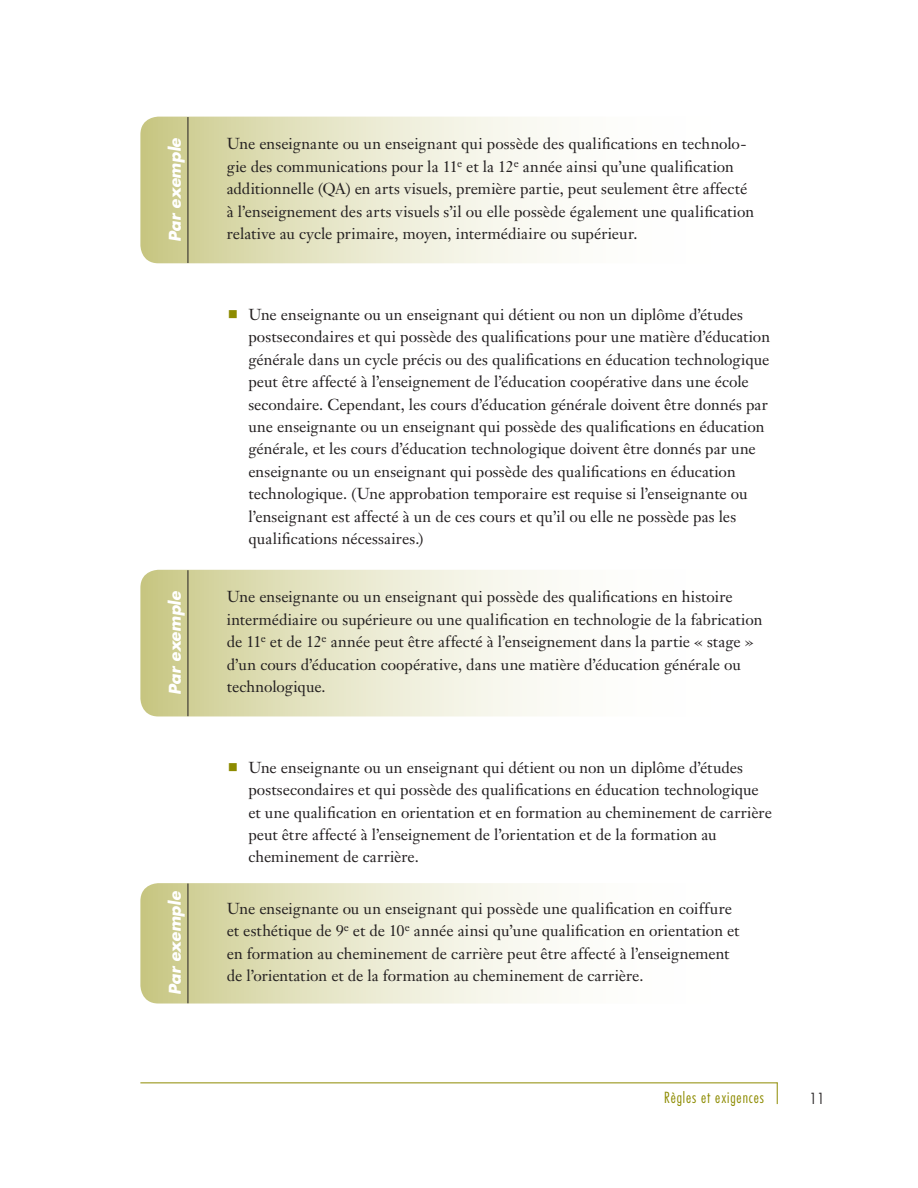
<style>
.page{position:relative;width:918px;height:1188px;background:#fff}
.page>*{position:absolute;margin:0;border:0;box-sizing:border-box;transform-origin:0 0}
.t1{font:15.75px/22.4px "Janson Text";color:#231f20}
.t2{font:italic 700 15.75px "Futura";color:#fff}
.t3{font:300 condensed 15px "Futura";letter-spacing:.06em;color:#8d8b00}
.t4{font:300 condensed 15px "Futura";color:#231f20}
.s1{color:#8d8b00}
</style>
<div class="page">
<hr style="left:140px;top:1082px;width:638px;height:1px;background:#8d8b00">
<svg style="left:777px;top:1083px;width:1px;height:21px"></svg>
<svg style="left:140px;top:883px;width:412px;height:121px;background:#e5e4c6"></svg>
<hr style="left:188px;top:884px;width:1px;height:119px;background:#231f20">
<svg style="left:140px;top:570px;width:412px;height:146px;background:#e5e5c6"></svg>
<hr style="left:188px;top:570px;width:1px;height:146px;background:#231f20">
<svg style="left:140px;top:117px;width:412px;height:146px;background:#e5e5c6"></svg>
<hr style="left:188px;top:117px;width:1px;height:146px;background:#231f20">
<p class="t2" style="left:164px;top:242px;width:106px;rotate:-90deg">Par exemple</p>
<p class="t1" style="left:227px;top:133px;width:529px">Une enseignante ou un enseignant qui possède des qualifications en technolo&shy;gie des communications pour la 11<sup>e</sup> et la 12<sup>e</sup> année ainsi qu’une qualification additionnelle (QA) en arts visuels, première partie, peut seulement être affecté à l’enseignement des arts visuels s’il ou elle possède également une qualification relative au cycle primaire, moyen, intermédiaire ou supérieur.</p>
<p class="t2" style="left:164px;top:695px;width:106px;rotate:-90deg">Par exemple</p>
<p class="t2" style="left:164px;top:995px;width:106px;rotate:-90deg">Par exemple</p>
<p class="t1" style="left:248px;top:303px;width:523px;text-indent:-22px"><span class="s1">▪</span> Une enseignante ou un enseignant qui détient ou non un diplôme d’études postsecondaires et qui possède des qualifications pour une matière d’éducation générale dans un cycle précis ou des qualifications en éducation technologique peut être affecté à l’enseignement de l’éducation coopérative dans une école secondaire. Cependant, les cours d’éducation générale doivent être donnés par une enseignante ou un enseignant qui possède des qualifications en éducation générale, et les cours d’éducation technologique doivent être donnés par une enseignante ou un enseignant qui possède des qualifications en éducation technologique. (Une approbation temporaire est requise si l’enseignante ou l’enseignant est affecté à un de ces cours et qu’il ou elle ne possède pas les qualifications nécessaires.)</p>
<p class="t1" style="left:227px;top:586px;width:537px">Une enseignante ou un enseignant qui possède des qualifications en histoire intermédiaire ou supérieure ou une qualification en technologie de la fabrication de 11<sup>e</sup> et de 12<sup>e</sup> année peut être affecté à l’enseignement dans la partie « stage » d’un cours d’éducation coopérative, dans une matière d’éducation générale ou technologique.</p>
<p class="t1" style="left:248px;top:756px;width:525px;text-indent:-22px"><span class="s1">▪</span> Une enseignante ou un enseignant qui détient ou non un diplôme d’études postsecondaires et qui possède des qualifications en éducation technologique et une qualification en orientation et en formation au cheminement de carrière peut être affecté à l’enseignement de l’orientation et de la formation au cheminement de carrière.</p>
<p class="t1" style="left:227px;top:897px;width:514px">Une enseignante ou un enseignant qui possède une qualification en coiffure et esthétique de 9<sup>e</sup> et de 10<sup>e</sup> année ainsi qu’une qualification en orientation et en formation au cheminement de carrière peut être affecté à l’enseignement de l’orientation et de la formation au cheminement de carrière.</p>
<p class="t3" style="left:664px;top:1089px;width:101px">Règles et exigences</p>
<p class="t4" style="left:810px;top:1089px;width:15px">11</p>
</div>
